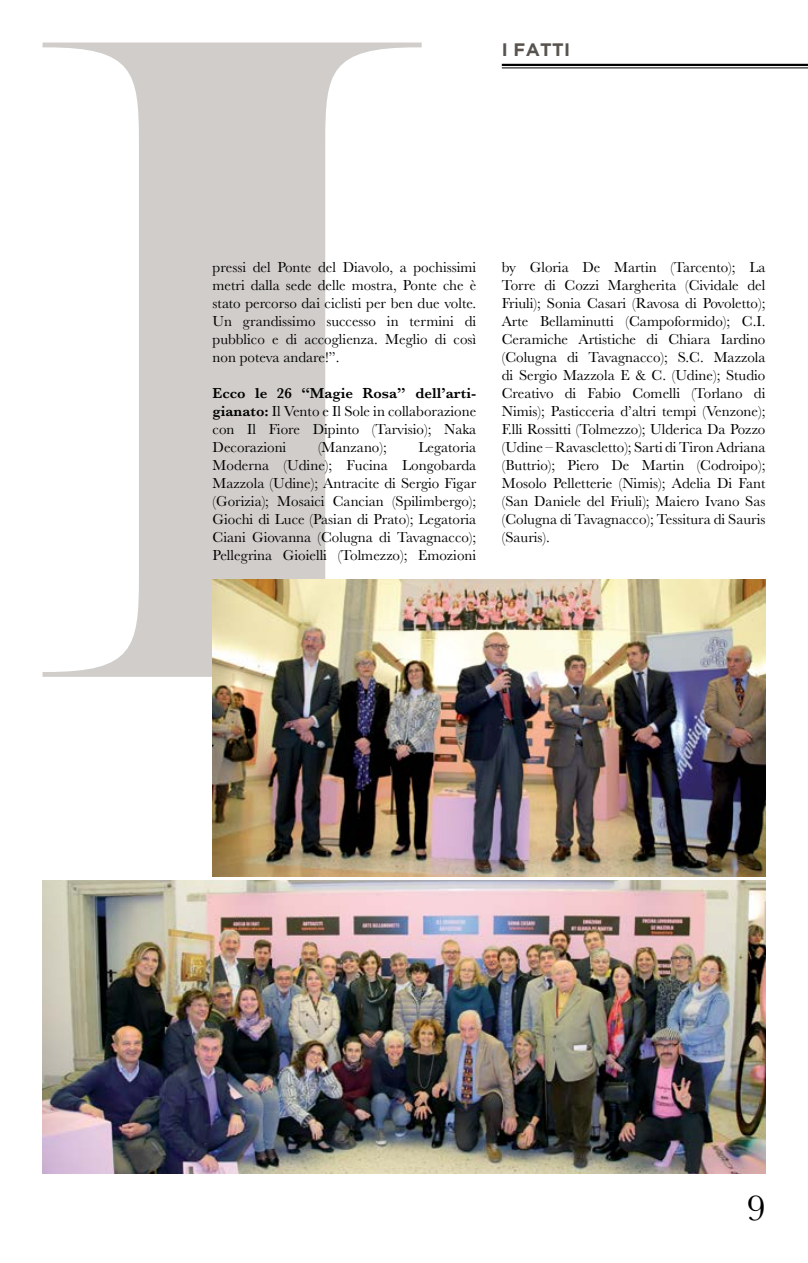
<style>
.page{position:relative;width:808px;height:1263px;background:#fff}
.page>*{position:absolute;margin:0;border:0;box-sizing:border-box;transform-origin:0 0}
.t1{font:37.5px "Baskerville";color:#000}
.t2{font:700 18px "Gotham";letter-spacing:.015em;color:#58534e}
.t3{font:15px/18px "Baskerville";color:#000;text-align:justify}
.s1{font-weight:600}
</style>
<div class="page">
<svg style="left:43px;top:43px;width:379px;height:634px;fill:#d0cdca"></svg>
<hr style="left:502px;top:64px;width:306px;height:2px;background:#000">
<hr style="left:502px;top:68px;width:306px;height:1px;background:#000">
<img style="left:43px;top:880px;width:722px;height:294px">
<img style="left:213px;top:579px;width:552px;height:297px">
<p class="t2" style="left:502px;top:39px;width:70px">I FATTI</p>
<p class="t3" style="left:213px;top:258px;width:265px">pressi del Ponte del Diavolo, a pochissimi metri dalla sede delle mostra, Ponte che è stato percorso dai ciclisti per ben due volte.<br>Un grandissimo successo in termini di pubblico e di accoglienza. Meglio di così non poteva andare!”.</p>
<p class="t3" style="left:213px;top:384px;width:265px"><span class="s1">Ecco le 26 “Magie Rosa” dell’arti&shy;gianato:</span> Il Vento e Il Sole in collaborazione con Il Fiore Dipinto (Tarvisio); Naka Decorazioni</p>
<p class="t3" style="left:213px;top:438px;width:265px;text-indent:206px">Legatoria Moderna (Udine); Fucina Longobarda Mazzola (Udine); Antracite di Sergio Figar (Gorizia); Mosaici Cancian (Spilimbergo); Giochi di Luce (Pasian di Prato); Legatoria Ciani Giovanna (Colugna di Tavagnacco); Pellegrina Gioielli (Tolmezzo); Emozioni</p>
<p class="t3" style="left:318px;top:438px;width:70px">(Manzano);</p>
<p class="t3" style="left:502px;top:258px;width:265px">by Gloria De Martin (Tarcento); La Torre di Cozzi Margherita (Cividale del Friuli); Sonia Casari (Ravosa di Povoletto); Arte Bellaminutti (Campoformido); C.I.<br>Ceramiche Artistiche di Chiara Iardino (Colugna di Tavagnacco); S.C. Mazzola di Sergio Mazzola E &amp; C. (Udine); Studio Creativo di Fabio Comelli (Torlano di Nimis); Pasticceria d’altri tempi (Venzone); F.lli Rossitti (Tolmezzo); Ulderica Da Pozzo (Udine – Ravascletto); Sarti di Tiron Adriana (Buttrio); Piero De Martin (Codroipo); Mosolo Pelletterie (Nimis); Adelia Di Fant (San Daniele del Friuli); Maiero Ivano Sas (Colugna di Tavagnacco); Tessitura di Sauris (Sauris).</p>
<h1 class="t1" style="left:747px;top:1184px;width:20px">9</h1>
</div>
